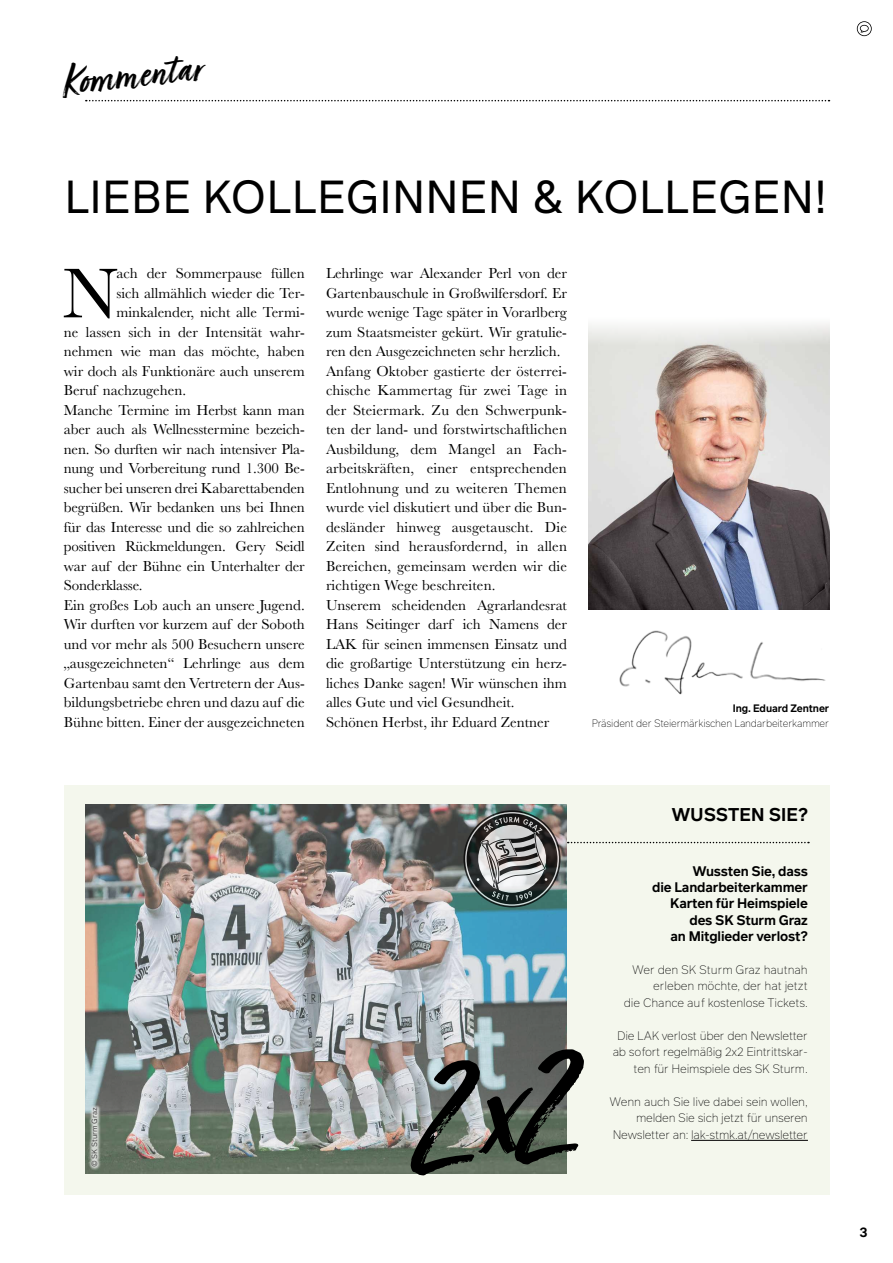
<style>
.page{position:relative;width:893px;height:1263px;background:#fff}
.page>*{position:absolute;margin:0;border:0;box-sizing:border-box;transform-origin:0 0}
.t1{font:73.2px "Baskerville";color:#000}
.t2{font:45px "Infra";letter-spacing:.005em;color:#000}
.t3{font:45px "Turbinado Bold Dry";color:#000}
.t4{font:600 18px "Infra";letter-spacing:.005em;color:#000}
.t5{font:15px/19.5px "Baskerville";color:#000}
.t6{font:600 13.5px/16.2px "Infra";letter-spacing:-.01em;color:#000;text-align:right}
.t7{font:200 12px/16.5px "Infra";letter-spacing:-.02em;color:#000;text-align:right}
.t8{font:200 10.5px "Infra";letter-spacing:-.02em;color:#000}
.t9{font:600 10.5px "Infra";letter-spacing:-.01em;color:#000}
.t10{font:7.5px "Infra";color:#4a4a49}
</style>
<div class="page">
<div style="left:64px;top:785px;width:765px;height:410px;background:#f4f7ed"></div>
<hr style="left:691px;top:1140px;width:117px;height:1px;background:#000">
<svg style="left:568px;top:842px;width:241px;height:1px"></svg>
<svg style="left:857px;top:21px;width:15px;height:15px"></svg>
<svg style="left:86px;top:100px;width:743px;height:1px"></svg>
<img style="left:85px;top:805px;width:482px;height:369px">
<img style="left:463px;top:810px;width:98px;height:97px">
<div style="left:88px;top:1104px;width:14px;height:67px;background:#fff;opacity:.78"></div>
<img style="left:588px;top:323px;width:241px;height:287px">
<img style="left:619px;top:630px;width:207px;height:65px">
<svg style="left:411px;top:1047px;width:156px;height:127px;background:#7a837b"></svg>
<h2 class="t3" style="left:60px;top:59px;width:142px;rotate:-6deg">Kommentar</h2>
<h2 class="t2" style="left:64px;top:166px;width:764px">LIEBE KOLLEGINNEN &amp; KOLLEGEN!</h2>
<h1 class="t1" style="left:63px;top:247px;width:57px">N</h1>
<p class="t5" style="left:116px;top:264px;width:190px">ach der Sommerpause füllen</p>
<p class="t5" style="left:116px;top:283px;width:190px">sich allmählich wieder die Ter-</p>
<p class="t5" style="left:116px;top:303px;width:190px">minkalender, nicht alle Termi-</p>
<p class="t5" style="left:64px;top:322px;width:242px">ne lassen sich in der Intensität wahr-</p>
<p class="t5" style="left:64px;top:342px;width:242px">nehmen wie man das möchte, haben</p>
<p class="t5" style="left:64px;top:361px;width:242px">wir doch als Funktionäre auch unserem</p>
<p class="t5" style="left:64px;top:381px;width:124px">Beruf nachzugehen.</p>
<p class="t5" style="left:64px;top:400px;width:242px">Manche Termine im Herbst kann man</p>
<p class="t5" style="left:64px;top:420px;width:242px">aber auch als Wellnesstermine bezeich-</p>
<p class="t5" style="left:64px;top:439px;width:242px">nen. So durften wir nach intensiver Pla-</p>
<p class="t5" style="left:64px;top:459px;width:242px">nung und Vorbereitung rund 1.300 Be-</p>
<p class="t5" style="left:64px;top:478px;width:242px">sucher bei unseren drei Kabarettabenden</p>
<p class="t5" style="left:64px;top:498px;width:242px">begrüßen. Wir bedanken uns bei Ihnen</p>
<p class="t5" style="left:64px;top:517px;width:242px">für das Interesse und die so zahlreichen</p>
<p class="t5" style="left:64px;top:537px;width:242px">positiven Rückmeldungen. Gery Seidl</p>
<p class="t5" style="left:64px;top:556px;width:242px">war auf der Bühne ein Unterhalter der</p>
<p class="t5" style="left:64px;top:576px;width:80px">Sonderklasse.</p>
<p class="t5" style="left:64px;top:595px;width:242px">Ein großes Lob auch an unsere Jugend.</p>
<p class="t5" style="left:64px;top:615px;width:242px">Wir durften vor kurzem auf der Soboth</p>
<p class="t5" style="left:64px;top:634px;width:242px">und vor mehr als 500 Besuchern unsere</p>
<p class="t5" style="left:64px;top:654px;width:242px">„ausgezeichneten“ Lehrlinge aus dem</p>
<p class="t5" style="left:64px;top:673px;width:242px">Gartenbau samt den Vertretern der Aus-</p>
<p class="t5" style="left:64px;top:693px;width:242px">bildungsbetriebe ehren und dazu auf die</p>
<p class="t5" style="left:64px;top:712px;width:242px">Bühne bitten. Einer der ausgezeichneten</p>
<p class="t5" style="left:326px;top:264px;width:242px">Lehrlinge war Alexander Perl von der Gartenbauschule in Großwilfersdorf. Er wurde wenige Tage später in Vorarlberg zum Staatsmeister gekürt. Wir gratulie&shy;ren den Ausgezeichneten sehr herzlich.<br>Anfang Oktober gastierte der österrei&shy;chische Kammertag für zwei Tage in der Steiermark. Zu den Schwerpunk&shy;ten der land- und forstwirtschaftlichen Ausbildung, dem Mangel an Fach&shy;arbeitskräften, einer entsprechenden Entlohnung und zu weiteren Themen wurde viel diskutiert und über die Bun&shy;desländer hinweg ausgetauscht. Die Zeiten sind herausfordernd, in allen Bereichen, gemeinsam werden wir die richtigen Wege beschreiten.<br>Unserem scheidenden Agrarlandesrat Hans Seitinger darf ich Namens der LAK für seinen immensen Einsatz und die großartige Unterstützung ein herz&shy;liches Danke sagen! Wir wünschen ihm alles Gute und viel Gesundheit.<br>Schönen Herbst, ihr Eduard Zentner</p>
<p class="t9" style="left:733px;top:700px;width:98px">Ing. Eduard Zentner</p>
<p class="t8" style="left:592px;top:716px;width:239px">Präsident der Steiermärkischen Landarbeiterkammer</p>
<p class="t10" style="left:89px;top:1167px;width:61px;rotate:-90deg">© SK Sturm Graz</p>
<p class="t4" style="left:671px;top:801px;width:138px">WUSSTEN SIE?</p>
<p class="t6" style="left:652px;top:863px;width:157px">Wussten Sie, dass<br>die Landarbeiterkammer<br>Karten für Heimspiele des SK Sturm Graz<br>an Mitglieder verlost?</p>
<p class="t7" style="left:624px;top:961px;width:186px">Wer den SK Sturm Graz hautnah erleben möchte, der hat jetzt<br>die Chance auf kostenlose Tickets.</p>
<p class="t7" style="left:613px;top:1027px;width:197px">Die LAK verlost über den Newsletter ab sofort regelmäßig 2x2 Eintrittskar&shy;ten für Heimspiele des SK Sturm.</p>
<p class="t7" style="left:609px;top:1093px;width:200px">Wenn auch Sie live dabei sein wollen, melden Sie sich jetzt für unseren<br>Newsletter an: lak-stmk.at/newsletter</p>
<p class="t6" style="left:859px;top:1224px;width:10px">3</p>
</div>
